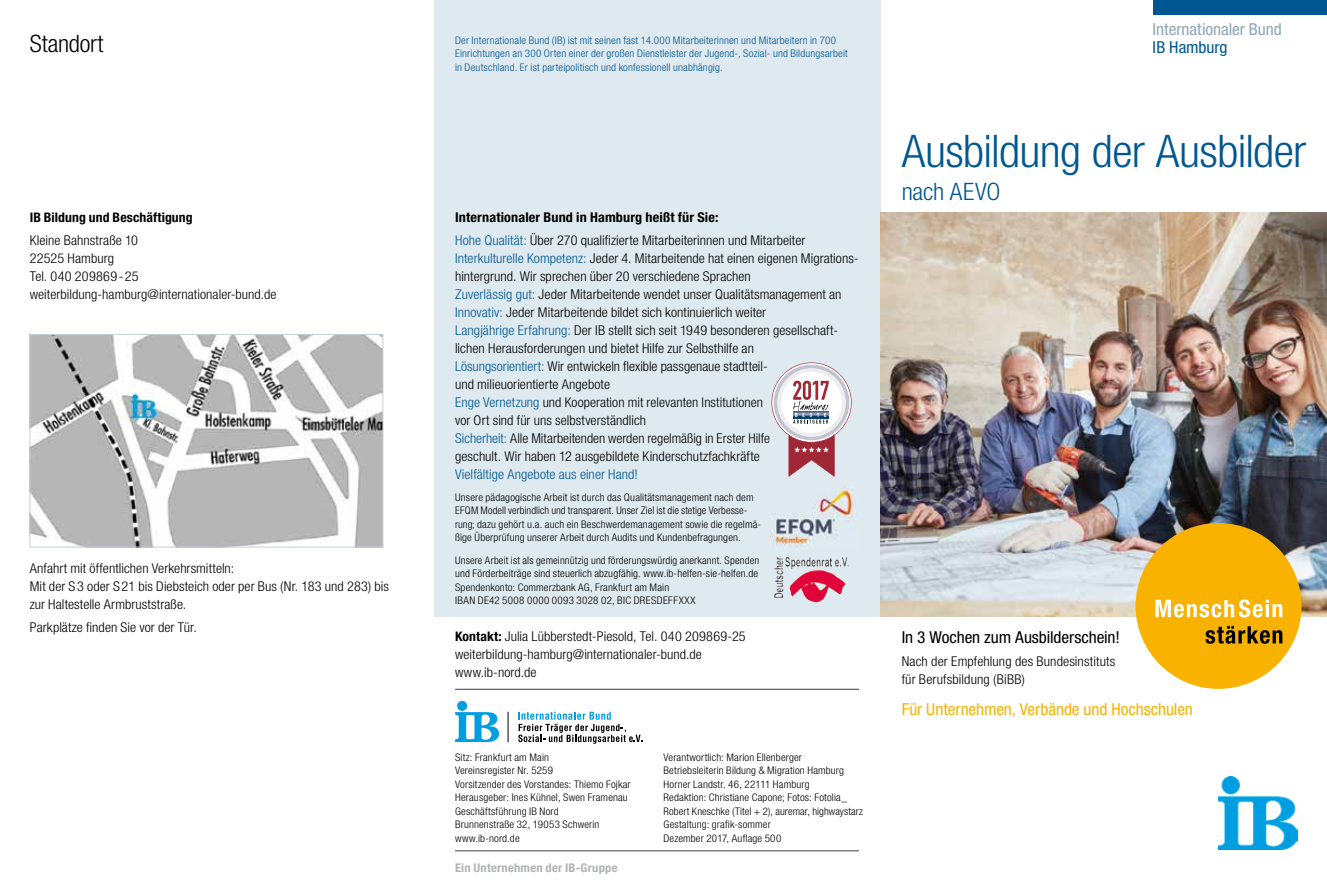
<style>
.page{position:relative;width:1327px;height:893px;background:#fff}
.page>*{position:absolute;margin:0;border:0;box-sizing:border-box;transform-origin:0 0}
.t1{font:300 condensed 45px "Helvetica Neue LT Std";letter-spacing:-.015em;color:#005791;scale:1.05 1}
.t2{font:300 condensed 24px "Helvetica Neue LT Std";letter-spacing:-.01em;color:#005791;scale:1.05 1}
.t3{font:300 condensed 24px "Helvetica Neue LT Std";letter-spacing:-.01em;color:#000;scale:1.04 1}
.t4{font:condensed 16.5px "Helvetica Neue LT Pro";letter-spacing:-.005em;color:#f9b200;scale:1.05 1}
.t5{font:condensed 16.5px "Helvetica Neue LT Pro";letter-spacing:-.005em;color:#000;scale:1.05 1}
.t6{font:condensed 16.5px "Helvetica Neue LT Pro";color:#8ea6b7;scale:1.05 1}
.t7{font:condensed 16.5px "Helvetica Neue LT Pro";letter-spacing:-.005em;color:#005791;scale:1.05 1}
.t8{font:300 condensed 13.5px/18px "Helvetica Neue LT Std";letter-spacing:.005em;color:#000;scale:1.05 1}
.t9{font:700 condensed 13.5px "Helvetica Neue LT Pro";letter-spacing:.01em;color:#000;scale:1.05 1}
.t10{font:300 condensed 13.5px "Helvetica Neue LT Std";letter-spacing:.005em;color:#005791;scale:1.05 1}
.t11{font:700 condensed 13.2px "Helvetica Neue LT Pro";letter-spacing:.005em;color:#000;scale:1.04 1}
.t12{font:700 condensed 12px "Helvetica Neue LT Pro";letter-spacing:.015em;color:#b1b3b4;scale:1.05 1}
.t13{font:300 condensed 10.5px/13.5px "Helvetica Neue LT Std";letter-spacing:.01em;color:#000;scale:1.05 1}
.t14{font:300 condensed 10.5px/13.5px "Helvetica Neue LT Std";letter-spacing:.01em;color:#005791;scale:1.05 1}
.t15{font:300 condensed 10.5px/13.5px "Helvetica Neue LT Std";letter-spacing:.01em;color:#000}
.s1{color:#005791}
.s2{font-family:"Helvetica Neue LT Pro";font-weight:700;font-size:13.2px}
</style>
<div class="page">
<img style="left:1218px;top:776px;width:79px;height:74px">
<hr style="left:455px;top:850px;width:404px;height:1px;background:#3c3f45">
<svg style="left:455px;top:712px;width:44px;height:30px"></svg>
<div style="left:457px;top:701px;width:10px;height:10px;background:#009ee0;border-radius:50%"></div>
<svg style="left:518px;top:712px;width:124px;height:32px"></svg>
<hr style="left:508px;top:712px;width:1px;height:30px;background:#000">
<hr style="left:455px;top:689px;width:404px;height:1px;background:#3c3f45">
<div style="left:434px;top:0;width:446px;height:617px;background:#dfeaf0"></div>
<svg style="left:771px;top:362px;width:80px;height:115px"></svg>
<img style="left:768px;top:480px;width:92px;height:67px">
<svg style="left:776px;top:557px;width:13px;height:9px"></svg>
<div style="left:1152px;top:0;width:175px;height:15px;background:#005791"></div>
<img style="left:881px;top:213px;width:446px;height:404px">
<div style="left:1135px;top:523px;width:166px;height:166px;background:#f9b200;border-radius:50%"></div>
<svg style="left:1155px;top:599px;width:127px;height:18px"></svg>
<svg style="left:1205px;top:626px;width:77px;height:18px"></svg>
<img style="left:32px;top:336px;width:349px;height:209px">
<div style="left:30px;top:334px;width:353px;height:213px;border:1px solid #c4d1db"></div>
<h2 class="t3" style="left:30px;top:30px;width:72px">Standort</h2>
<p class="t11" style="left:30px;top:209px;width:158px">IB Bildung und Beschäftigung</p>
<p class="t8" style="left:30px;top:231px;width:237px">Kleine Bahnstraße 10<br>22525 Hamburg<br>Tel. 040 209869-25 weiterbildung-hamburg@internationaler-bund.de</p>
<p class="t8" style="left:30px;top:559px;width:344px">Anfahrt mit öffentlichen Verkehrsmitteln:<br>Mit der S 3 oder S21 bis Diebsteich oder per Bus (Nr. 183 und 283) bis zur Haltestelle Armbruststraße.</p>
<p class="t8" style="left:30px;top:618px;width:161px">Parkplätze finden Sie vor der Tür.</p>
<p class="t14" style="left:455px;top:33px;width:376px">Der Internationale Bund (IB) ist mit seinen fast 14.000 Mitarbeiterinnen und Mitarbeitern in 700<br>Einrichtungen an 300 Orten einer der großen Dienstleister der Jugend-, Sozial- und Bildungsarbeit in Deutschland. Er ist parteipolitisch und konfessionell unabhängig.</p>
<p class="t9" style="left:455px;top:209px;width:252px">Internationaler Bund in Hamburg heißt für Sie:</p>
<p class="t8" style="left:455px;top:231px;width:386px"><span class="s1">Hohe Qualität:</span> Über 270 qualifizierte Mitarbeiterinnen und Mitarbeiter <span class="s1">Interkulturelle Kompetenz:</span> Jeder 4. Mitarbeitende hat einen eigenen Migrations&shy;hintergrund. Wir sprechen über 20 verschiedene Sprachen<br><span class="s1">Zuverlässig gut:</span> Jeder Mitarbeitende wendet unser Qualitätsmanagement an <span class="s1">Innovativ:</span> Jeder Mitarbeitende bildet sich kontinuierlich weiter<br><span class="s1">Langjährige Erfahrung:</span> Der IB stellt sich seit 1949 besonderen gesellschaft&shy;lichen Herausforderungen und bietet Hilfe zur Selbsthilfe an<br><span class="s1">Lösungsorientiert:</span> Wir entwickeln flexible passgenaue stadtteil-<br>und milieuorientierte Angebote<br><span class="s1">Enge Vernetzung</span> und Kooperation mit relevanten Institutionen<br>vor Ort sind für uns selbstverständlich<br><span class="s1">Sicherheit:</span> Alle Mitarbeitenden werden regelmäßig in Erster Hilfe<br>geschult. Wir haben 12 ausgebildete Kinderschutzfachkräfte</p>
<p class="t10" style="left:455px;top:466px;width:176px">Vielfältige Angebote aus einer Hand!</p>
<p class="t13" style="left:455px;top:490px;width:293px">Unsere pädagogische Arbeit ist durch das Qualitätsmanagement nach dem EFQM Modell verbindlich und transparent. Unser Ziel ist die stetige Verbesse&shy;rung; dazu gehört u.a. auch ein Beschwerdemanagement sowie die regelmä&shy;ßige Überprüfung unserer Arbeit durch Audits und Kundenbefragungen.</p>
<p class="t15" style="left:455px;top:553px;width:306px">Unsere Arbeit ist als gemeinnützig und förderungswürdig anerkannt. Spenden und Förderbeiträge sind steuerlich abzugfähig. www.ib-helfen-sie-helfen.de Spendenkonto: Commerzbank AG, Frankfurt am Main<br>IBAN DE42 5008 0000 0093 3028 02, BIC DRESDEFFXXX</p>
<p class="t8" style="left:455px;top:627px;width:278px"><span class="s2">Kontakt:</span> Julia Lübberstedt-Piesold, Tel. 040 209869-25 weiterbildung-hamburg@internationaler-bund.de www.ib-nord.de</p>
<p class="t13" style="left:455px;top:750px;width:169px">Sitz: Frankfurt am Main<br>Vereinsregister Nr. 5259<br>Vorsitzender des Vorstandes: Thiemo Fojkar<br>Herausgeber: Ines Kühnel, Swen Framenau<br>Geschäftsführung IB Nord<br>Brunnenstraße 32, 19053 Schwerin www.ib-nord.de</p>
<p class="t13" style="left:663px;top:750px;width:192px">Verantwortlich: Marion Ellenberger Betriebsleiterin Bildung &amp; Migration Hamburg Horner Landstr. 46, 22111 Hamburg<br>Redaktion: Christiane Capone; Fotos: Fotolia_ Robert Kneschke (Titel + 2), auremar, highwaystarz Gestaltung: grafik-sommer<br>Dezember 2017, Auflage 500</p>
<p class="t12" style="left:455px;top:860px;width:156px">Ein Unternehmen der IB-Gruppe</p>
<p class="t6" style="left:1152px;top:20px;width:125px">Internationaler Bund</p>
<p class="t7" style="left:1152px;top:38px;width:73px">IB Hamburg</p>
<h1 class="t1" style="left:901px;top:125px;width:387px">Ausbildung der Ausbilder</h1>
<h2 class="t2" style="left:901px;top:177px;width:96px">nach AEVO</h2>
<p class="t5" style="left:901px;top:628px;width:209px">In 3 Wochen zum Ausbilderschein!</p>
<p class="t8" style="left:901px;top:652px;width:205px">Nach der Empfehlung des Bundesinstituts für Berufsbildung (BiBB)</p>
<p class="t4" style="left:901px;top:700px;width:279px">Für Unternehmen, Verbände und Hochschulen</p>
</div>
